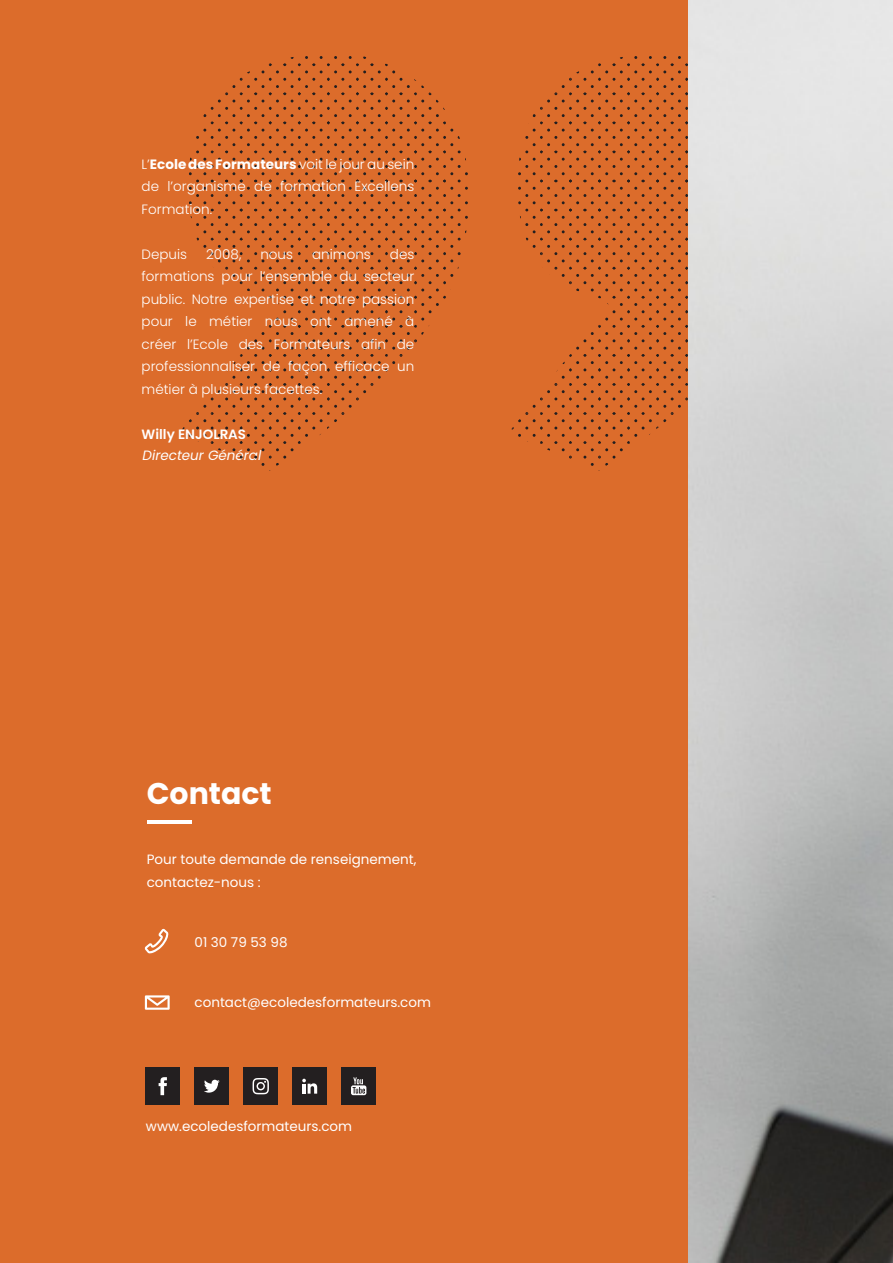
<style>
.page{position:relative;width:893px;height:1263px;background:#fff}
.page>*{position:absolute;margin:0;border:0;box-sizing:border-box;transform-origin:0 0}
.t1{font:700 30px "Poppins";color:#fff}
.t2{font:300 13.5px/22.5px "Poppins";color:#fff;text-align:justify}
.t3{font:13.5px "Poppins";color:#fff}
.t4{font:italic 13.5px "Poppins";color:#fff}
.t5{font:600 13.5px "Poppins";color:#fff}
.s1{font-weight:700}
</style>
<div class="page">
<div style="left:0;top:0;width:891px;height:1263px;background:#dc6c2b"></div>
<img style="left:689px;top:0;width:203px;height:1262px">
<hr style="left:147px;top:820px;width:44px;height:4px;background:#fff">
<svg style="left:145px;top:929px;width:24px;height:24px"></svg>
<div style="left:146px;top:1067px;width:34px;height:38px;background:#231f20"></div>
<div style="left:195px;top:1067px;width:34px;height:38px;background:#231f20"></div>
<div style="left:244px;top:1067px;width:34px;height:38px;background:#231f20"></div>
<div style="left:292px;top:1067px;width:35px;height:38px;background:#231f20"></div>
<div style="left:341px;top:1067px;width:35px;height:38px;background:#231f20"></div>
<svg style="left:159px;top:1077px;width:8px;height:18px"></svg>
<svg style="left:204px;top:1080px;width:16px;height:12px"></svg>
<svg style="left:253px;top:1078px;width:16px;height:16px"></svg>
<svg style="left:302px;top:1079px;width:15px;height:15px"></svg>
<svg style="left:351px;top:1077px;width:15px;height:18px"></svg>
<svg style="left:182px;top:56px;width:286px;height:415px"></svg>
<svg style="left:511px;top:56px;width:177px;height:415px"></svg>
<svg style="left:145px;top:995px;width:25px;height:15px"></svg>
<p class="t2" style="left:142px;top:153px;width:274px">L’<span class="s1">Ecole des Formateurs</span> voit le jour au sein de l’organisme de formation Excellens Formation.</p>
<p class="t2" style="left:142px;top:243px;width:47px">Depuis</p>
<p class="t2" style="left:206px;top:243px;width:37px">2008,</p>
<p class="t2" style="left:260px;top:243px;width:34px">nous</p>
<p class="t2" style="left:312px;top:243px;width:60px">animons</p>
<p class="t2" style="left:142px;top:243px;width:274px;text-indent:248px">des formations pour l’ensemble du secteur public. Notre expertise et notre passion pour le métier nous ont amené à créer l’Ecole des Formateurs afin de professionnaliser de façon efficace un métier à plusieurs facettes.</p>
<p class="t5" style="left:142px;top:426px;width:106px">Willy ENJOLRAS</p>
<p class="t4" style="left:143px;top:447px;width:120px">Directeur Général</p>
<p class="t1" style="left:147px;top:776px;width:127px">Contact</p>
<p class="t3" style="left:147px;top:851px;width:271px">Pour toute demande de renseignement,</p>
<p class="t3" style="left:147px;top:874px;width:116px">contactez-nous :</p>
<p class="t3" style="left:195px;top:934px;width:94px">01 30 79 53 98</p>
<p class="t3" style="left:195px;top:995px;width:238px">contact@ecoledesformateurs.com</p>
<p class="t3" style="left:146px;top:1118px;width:208px">www.ecoledesformateurs.com</p>
</div>
